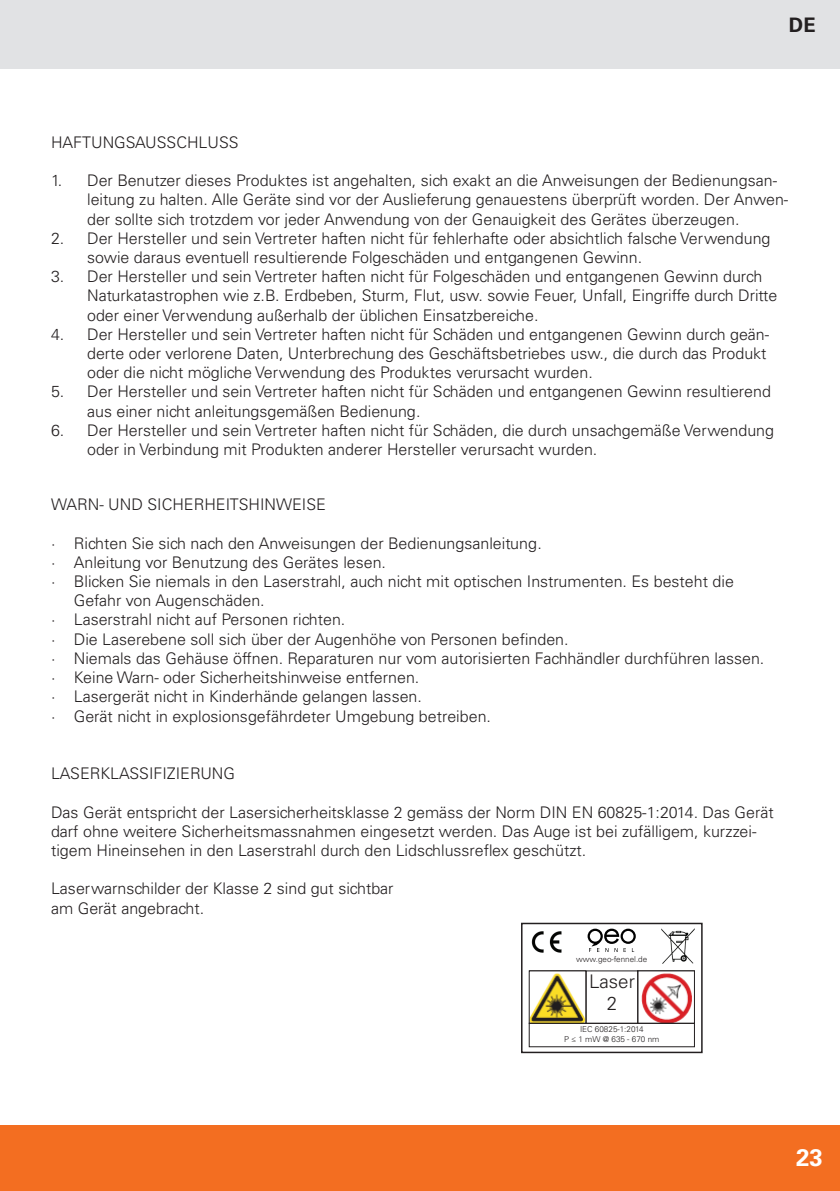
<style>
.page{position:relative;width:840px;height:1191px;background:#fff}
.page>*{position:absolute;margin:0;border:0;box-sizing:border-box;transform-origin:0 0}
.t1{font:700 24px "Univers LT Std";color:#fff}
.t2{font:700 20px "Univers LT Std";color:#231f20}
.t3{font:300 18.8px/22.6px "Univers LT Std";color:#231f20;text-align:center}
.t4{font:300 16px/19.2px "Univers LT Std";color:#231f20}
.t5{font:300 8.2px/9.8px "Univers LT Std";color:#231f20;text-align:center}
.t6{font:4.4px "Univers LT Std";letter-spacing:.1em;color:#000}
</style>
<div class="page">
<div style="left:0;top:1125px;width:839px;height:66px;background:#f36e21"></div>
<div style="left:0;top:0;width:839px;height:68px;background:#e1e2e4"></div>
<div style="left:520px;top:922px;width:182px;height:131px;border:2px solid #231f20"></div>
<img style="left:531px;top:931px;width:31px;height:22px">
<img style="left:661px;top:929px;width:33px;height:34px">
<img style="left:638px;top:972px;width:54px;height:49px">
<div style="left:636px;top:970px;width:58px;height:53px;border:1px solid #231f20"></div>
<img style="left:530px;top:973px;width:54px;height:48px">
<div style="left:528px;top:970px;width:58px;height:53px;border:1px solid #231f20"></div>
<div style="left:585px;top:970px;width:53px;height:53px;border:1px solid #231f20"></div>
<div style="left:528px;top:1022px;width:166px;height:25px;border:1px solid #231f20"></div>
<svg style="left:587px;top:928px;width:48px;height:24px"></svg>
<p class="t2" style="left:788px;top:13px;width:28px">DE</p>
<p class="t4" style="left:51px;top:132px;width:189px">HAFTUNGSAUSSCHLUSS</p>
<p class="t4" style="left:87px;top:171px;width:702px;text-indent:-36px">1. Der Benutzer dieses Produktes ist angehalten, sich exakt an die Anweisungen der Bedienungsan&shy;leitung zu halten. Alle Geräte sind vor der Auslieferung genauestens überprüft worden. Der Anwen&shy;der sollte sich trotzdem vor jeder Anwendung von der Genauigkeit des Gerätes überzeugen.</p>
<p class="t4" style="left:87px;top:228px;width:684px;text-indent:-36px">2. Der Hersteller und sein Vertreter haften nicht für fehlerhafte oder absichtlich falsche Verwendung sowie daraus eventuell resultierende Folgeschäden und entgangenen Gewinn.</p>
<p class="t4" style="left:87px;top:267px;width:691px;text-indent:-36px">3. Der Hersteller und sein Vertreter haften nicht für Folgeschäden und entgangenen Gewinn durch<br>Naturkatastrophen wie z.B. Erdbeben, Sturm, Flut, usw. sowie Feuer, Unfall, Eingriffe durch Dritte oder einer Verwendung außerhalb der üblichen Einsatzbereiche.</p>
<p class="t4" style="left:87px;top:324px;width:683px;text-indent:-36px">4. Der Hersteller und sein Vertreter haften nicht für Schäden und entgangenen Gewinn durch geän&shy;derte oder verlorene Daten, Unterbrechung des Geschäftsbetriebes usw., die durch das Produkt oder die nicht mögliche Verwendung des Produktes verursacht wurden.</p>
<p class="t4" style="left:87px;top:382px;width:685px;text-indent:-36px">5. Der Hersteller und sein Vertreter haften nicht für Schäden und entgangenen Gewinn resultierend aus einer nicht anleitungsgemäßen Bedienung.</p>
<p class="t4" style="left:87px;top:420px;width:688px;text-indent:-36px">6. Der Hersteller und sein Vertreter haften nicht für Schäden, die durch unsachgemäße Verwendung oder in Verbindung mit Produkten anderer Hersteller verursacht wurden.</p>
<p class="t4" style="left:51px;top:495px;width:276px">WARN- UND SICHERHEITSHINWEISE</p>
<p class="t4" style="left:51px;top:533px;width:492px">· Richten Sie sich nach den Anweisungen der Bedienungsanleitung.</p>
<p class="t4" style="left:51px;top:552px;width:336px">· Anleitung vor Benutzung des Gerätes lesen.</p>
<p class="t4" style="left:51px;top:572px;width:684px">· Blicken Sie niemals in den Laserstrahl, auch nicht mit optischen Instrumenten. Es besteht die</p>
<p class="t4" style="left:74px;top:591px;width:192px">Gefahr von Augenschäden.</p>
<p class="t4" style="left:51px;top:610px;width:296px">· Laserstrahl nicht auf Personen richten.</p>
<p class="t4" style="left:51px;top:629px;width:519px">· Die Laserebene soll sich über der Augenhöhe von Personen befinden.</p>
<p class="t4" style="left:51px;top:648px;width:714px">· Niemals das Gehäuse öffnen. Reparaturen nur vom autorisierten Fachhändler durchführen lassen.</p>
<p class="t4" style="left:51px;top:668px;width:369px">· Keine Warn- oder Sicherheitshinweise entfernen.</p>
<p class="t4" style="left:51px;top:687px;width:372px">· Lasergerät nicht in Kinderhände gelangen lassen.</p>
<p class="t4" style="left:51px;top:706px;width:441px">· Gerät nicht in explosionsgefährdeter Umgebung betreiben.</p>
<p class="t4" style="left:51px;top:764px;width:185px">LASERKLASSIFIZIERUNG</p>
<p class="t4" style="left:51px;top:802px;width:723px">Das Gerät entspricht der Lasersicherheitsklasse 2 gemäss der Norm DIN EN 60825-1:2014. Das Gerät darf ohne weitere Sicherheitsmassnahmen eingesetzt werden. Das Auge ist bei zufälligem, kurzzei&shy;tigem Hineinsehen in den Laserstrahl durch den Lidschlussreflex geschützt.</p>
<p class="t4" style="left:51px;top:879px;width:344px">Laserwarnschilder der Klasse 2 sind gut sichtbar am Gerät angebracht.</p>
<p class="t5" style="left:575px;top:954px;width:73px">www.geo-fennel.de</p>
<p class="t6" style="left:598px;top:955px;width:27px">GERMANY</p>
<p class="t3" style="left:588px;top:970px;width:47px">Laser<br>2</p>
<p class="t5" style="left:564px;top:1024px;width:97px">IEC 60825-1:2014<br>P ≤ 1 mW @ 635 - 670 nm</p>
<h1 class="t1" style="left:795px;top:1143px;width:28px">23</h1>
</div>
